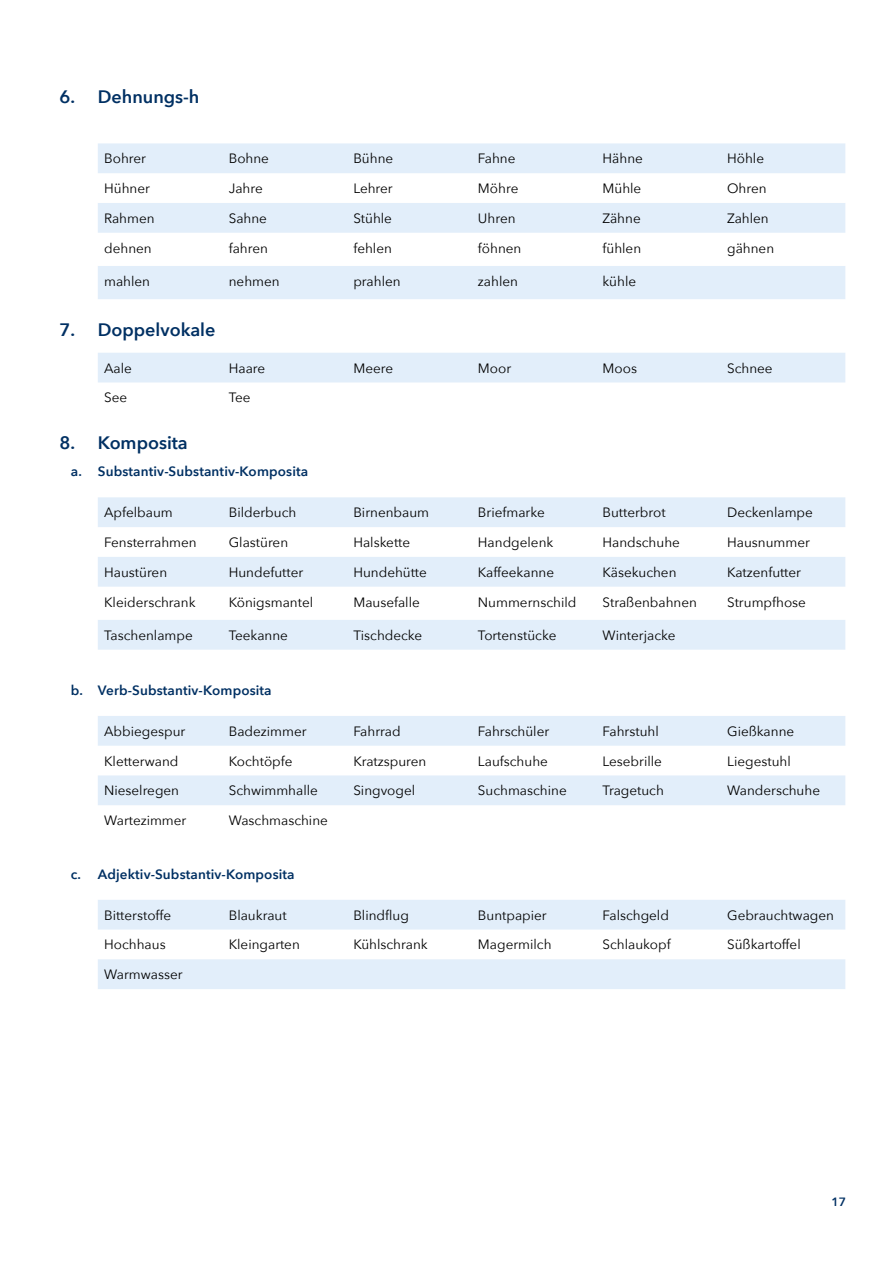
<style>
.page{position:relative;width:893px;height:1263px;background:#fff}
.page>*{position:absolute;margin:0;border:0;box-sizing:border-box;transform-origin:0 0}
.t1{font:600 18px "Avenir Next";color:#003063}
.t2{font:13.5px "Avenir Next";color:#000}
.t3{font:600 13.5px "Avenir Next";letter-spacing:.01em;color:#003063}
.t4{font:600 12px "Avenir Next";color:#003063}
</style>
<div class="page">
<svg style="left:98px;top:143px;width:747px;height:156px;fill:#e2eefa"></svg>
<div style="left:98px;top:353px;width:747px;height:29px;background:#e2eefa"></div>
<svg style="left:98px;top:497px;width:747px;height:153px;fill:#e2eefa"></svg>
<svg style="left:98px;top:716px;width:747px;height:89px;fill:#e2eefa"></svg>
<svg style="left:98px;top:900px;width:747px;height:89px;fill:#e2eefa"></svg>
<p class="t1" style="left:60px;top:81px;width:141px">6. Dehnungs-h</p>
<p class="t2" style="left:104px;top:147px;width:43px">Bohrer</p>
<p class="t2" style="left:229px;top:147px;width:42px">Bohne</p>
<p class="t2" style="left:353px;top:147px;width:41px">Bühne</p>
<p class="t2" style="left:478px;top:147px;width:39px">Fahne</p>
<p class="t2" style="left:603px;top:147px;width:42px">Hähne</p>
<p class="t2" style="left:727px;top:147px;width:38px">Höhle</p>
<p class="t2" style="left:104px;top:177px;width:47px">Hühner</p>
<p class="t2" style="left:229px;top:177px;width:35px">Jahre</p>
<p class="t2" style="left:353px;top:177px;width:41px">Lehrer</p>
<p class="t2" style="left:478px;top:177px;width:42px">Möhre</p>
<p class="t2" style="left:603px;top:177px;width:40px">Mühle</p>
<p class="t2" style="left:727px;top:177px;width:41px">Ohren</p>
<p class="t2" style="left:104px;top:207px;width:52px">Rahmen</p>
<p class="t2" style="left:229px;top:207px;width:40px">Sahne</p>
<p class="t2" style="left:353px;top:207px;width:40px">Stühle</p>
<p class="t2" style="left:478px;top:207px;width:39px">Uhren</p>
<p class="t2" style="left:603px;top:207px;width:40px">Zähne</p>
<p class="t2" style="left:727px;top:207px;width:43px">Zahlen</p>
<p class="t2" style="left:104px;top:237px;width:49px">dehnen</p>
<p class="t2" style="left:229px;top:237px;width:41px">fahren</p>
<p class="t2" style="left:353px;top:237px;width:40px">fehlen</p>
<p class="t2" style="left:478px;top:237px;width:45px">föhnen</p>
<p class="t2" style="left:603px;top:237px;width:40px">fühlen</p>
<p class="t2" style="left:727px;top:237px;width:49px">gähnen</p>
<p class="t2" style="left:104px;top:270px;width:47px">mahlen</p>
<p class="t2" style="left:229px;top:270px;width:52px">nehmen</p>
<p class="t2" style="left:353px;top:270px;width:49px">prahlen</p>
<p class="t2" style="left:478px;top:270px;width:42px">zahlen</p>
<p class="t2" style="left:603px;top:270px;width:35px">kühle</p>
<p class="t1" style="left:60px;top:314px;width:157px">7. Doppelvokale</p>
<p class="t2" style="left:104px;top:356px;width:29px">Aale</p>
<p class="t2" style="left:229px;top:356px;width:38px">Haare</p>
<p class="t2" style="left:353px;top:356px;width:41px">Meere</p>
<p class="t2" style="left:478px;top:356px;width:35px">Moor</p>
<p class="t2" style="left:603px;top:356px;width:36px">Moos</p>
<p class="t2" style="left:727px;top:356px;width:47px">Schnee</p>
<p class="t2" style="left:104px;top:386px;width:25px">See</p>
<p class="t2" style="left:229px;top:386px;width:23px">Tee</p>
<p class="t1" style="left:60px;top:427px;width:130px">8. Komposita</p>
<p class="t3" style="left:71px;top:460px;width:239px">a. Substantiv-Substantiv-Komposita</p>
<p class="t2" style="left:104px;top:501px;width:70px">Apfelbaum</p>
<p class="t2" style="left:229px;top:501px;width:69px">Bilderbuch</p>
<p class="t2" style="left:353px;top:501px;width:77px">Birnenbaum</p>
<p class="t2" style="left:478px;top:501px;width:68px">Briefmarke</p>
<p class="t2" style="left:603px;top:501px;width:65px">Butterbrot</p>
<p class="t2" style="left:727px;top:501px;width:87px">Deckenlampe</p>
<p class="t2" style="left:104px;top:531px;width:94px">Fensterrahmen</p>
<p class="t2" style="left:229px;top:531px;width:61px">Glastüren</p>
<p class="t2" style="left:353px;top:531px;width:58px">Halskette</p>
<p class="t2" style="left:478px;top:531px;width:77px">Handgelenk</p>
<p class="t2" style="left:603px;top:531px;width:79px">Handschuhe</p>
<p class="t2" style="left:727px;top:531px;width:84px">Hausnummer</p>
<p class="t2" style="left:104px;top:561px;width:65px">Haustüren</p>
<p class="t2" style="left:229px;top:561px;width:76px">Hundefutter</p>
<p class="t2" style="left:353px;top:561px;width:75px">Hundehütte</p>
<p class="t2" style="left:478px;top:561px;width:78px">Kaffeekanne</p>
<p class="t2" style="left:603px;top:561px;width:75px">Käsekuchen</p>
<p class="t2" style="left:727px;top:561px;width:76px">Katzenfutter</p>
<p class="t2" style="left:104px;top:590px;width:93px">Kleiderschrank</p>
<p class="t2" style="left:229px;top:590px;width:86px">Königsmantel</p>
<p class="t2" style="left:353px;top:590px;width:68px">Mausefalle</p>
<p class="t2" style="left:478px;top:590px;width:100px">Nummernschild</p>
<p class="t2" style="left:603px;top:590px;width:96px">Straßenbahnen</p>
<p class="t2" style="left:727px;top:590px;width:80px">Strumpfhose</p>
<p class="t2" style="left:104px;top:624px;width:90px">Taschenlampe</p>
<p class="t2" style="left:229px;top:624px;width:61px">Teekanne</p>
<p class="t2" style="left:353px;top:624px;width:70px">Tischdecke</p>
<p class="t2" style="left:478px;top:624px;width:80px">Tortenstücke</p>
<p class="t2" style="left:603px;top:624px;width:74px">Winterjacke</p>
<p class="t3" style="left:71px;top:678px;width:202px">b. Verb-Substantiv-Komposita</p>
<p class="t2" style="left:104px;top:720px;width:83px">Abbiegespur</p>
<p class="t2" style="left:229px;top:720px;width:79px">Badezimmer</p>
<p class="t2" style="left:353px;top:720px;width:49px">Fahrrad</p>
<p class="t2" style="left:478px;top:720px;width:73px">Fahrschüler</p>
<p class="t2" style="left:603px;top:720px;width:58px">Fahrstuhl</p>
<p class="t2" style="left:727px;top:720px;width:69px">Gießkanne</p>
<p class="t2" style="left:104px;top:749px;width:76px">Kletterwand</p>
<p class="t2" style="left:229px;top:749px;width:65px">Kochtöpfe</p>
<p class="t2" style="left:353px;top:749px;width:75px">Kratzspuren</p>
<p class="t2" style="left:478px;top:749px;width:71px">Laufschuhe</p>
<p class="t2" style="left:603px;top:749px;width:61px">Lesebrille</p>
<p class="t2" style="left:727px;top:749px;width:65px">Liegestuhl</p>
<p class="t2" style="left:104px;top:779px;width:76px">Nieselregen</p>
<p class="t2" style="left:229px;top:779px;width:91px">Schwimmhalle</p>
<p class="t2" style="left:353px;top:779px;width:63px">Singvogel</p>
<p class="t2" style="left:478px;top:779px;width:90px">Suchmaschine</p>
<p class="t2" style="left:603px;top:779px;width:63px">Tragetuch</p>
<p class="t2" style="left:727px;top:779px;width:94px">Wanderschuhe</p>
<p class="t2" style="left:104px;top:809px;width:84px">Wartezimmer</p>
<p class="t2" style="left:229px;top:809px;width:101px">Waschmaschine</p>
<p class="t3" style="left:71px;top:862px;width:225px">c. Adjektiv-Substantiv-Komposita</p>
<p class="t2" style="left:104px;top:903px;width:68px">Bitterstoffe</p>
<p class="t2" style="left:229px;top:903px;width:59px">Blaukraut</p>
<p class="t2" style="left:353px;top:903px;width:57px">Blindflug</p>
<p class="t2" style="left:478px;top:903px;width:70px">Buntpapier</p>
<p class="t2" style="left:603px;top:903px;width:68px">Falschgeld</p>
<p class="t2" style="left:727px;top:903px;width:108px">Gebrauchtwagen</p>
<p class="t2" style="left:104px;top:933px;width:63px">Hochhaus</p>
<p class="t2" style="left:229px;top:933px;width:73px">Kleingarten</p>
<p class="t2" style="left:353px;top:933px;width:76px">Kühlschrank</p>
<p class="t2" style="left:478px;top:933px;width:75px">Magermilch</p>
<p class="t2" style="left:603px;top:933px;width:70px">Schlaukopf</p>
<p class="t2" style="left:727px;top:933px;width:75px">Süßkartoffel</p>
<p class="t2" style="left:104px;top:963px;width:80px">Warmwasser</p>
<p class="t4" style="left:832px;top:1191px;width:16px">17</p>
</div>
